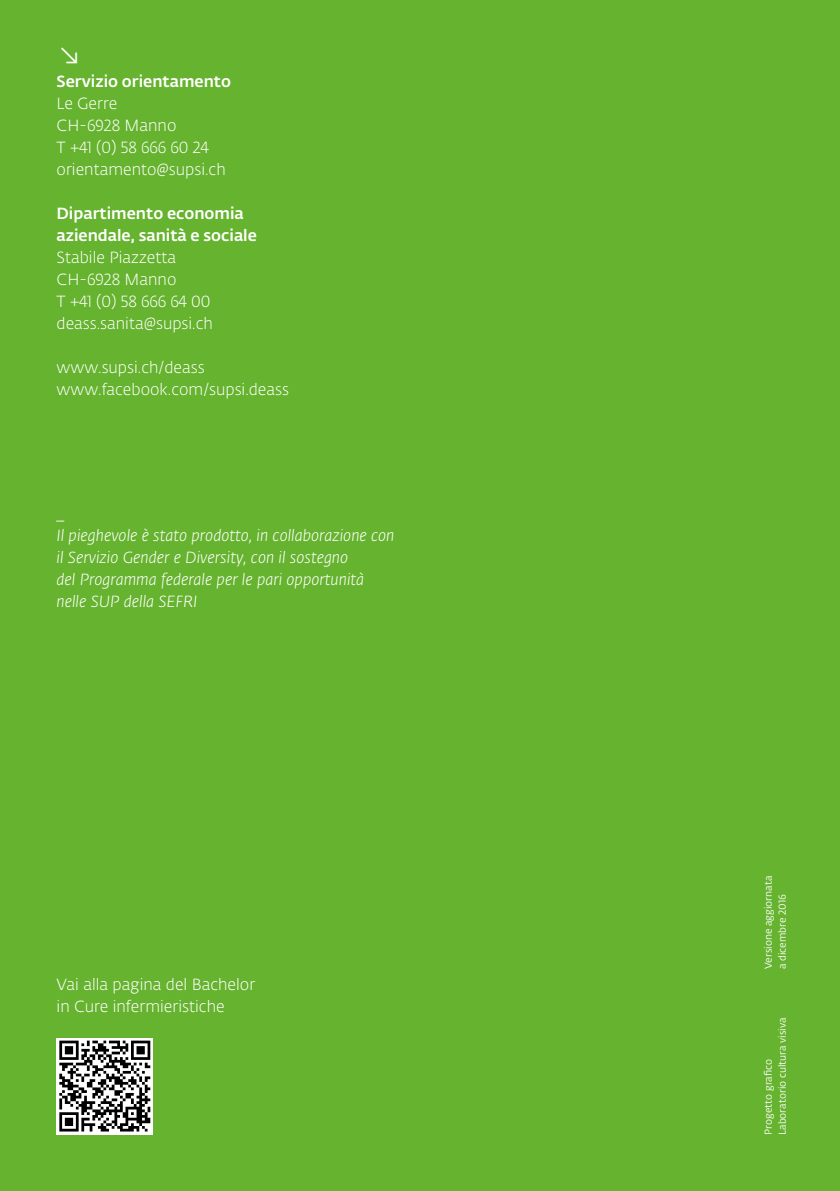
<style>
.page{position:relative;width:840px;height:1191px;background:#fff}
.page>*{position:absolute;margin:0;border:0;box-sizing:border-box;transform-origin:0 0}
.t1{font:300 34px "SUPSI Fedra Sans";color:#fff}
.t2{font:300 16px/22px "SUPSI Fedra Sans";color:#fff}
.t3{font:italic 300 16px/22px "SUPSI Fedra Sans";color:#fff}
.t4{font:500 16px/22px "SUPSI Fedra Sans";color:#fff}
.t5{font:10px/14px "SUPSI Fedra Sans";color:#fff}
</style>
<div class="page">
<div style="left:0;top:0;width:839px;height:1191px;background:#65b32e"></div>
<svg style="left:57px;top:1038px;width:96px;height:96px"></svg>
<svg style="left:59px;top:1040px;width:91px;height:91px;background:#848484"></svg>
<hr style="left:839px;top:421px;width:1px;height:770px;background:#d6d7db">
<h1 class="t1" style="left:57px;top:30px;width:27px">↘</h1>
<p class="t4" style="left:57px;top:69px;width:176px">Servizio orientamento</p>
<p class="t2" style="left:57px;top:92px;width:171px">Le Gerre<br>CH-6928 Manno<br>T +41 (0) 58 666 60 24 orientamento@supsi.ch</p>
<p class="t4" style="left:57px;top:201px;width:202px">Dipartimento economia aziendale, sanità e sociale</p>
<p class="t2" style="left:57px;top:246px;width:158px">Stabile Piazzetta<br>CH-6928 Manno<br>T +41 (0) 58 666 64 00 deass.sanita@supsi.ch</p>
<p class="t2" style="left:57px;top:356px;width:234px">www.supsi.ch/deass www.facebook.com/supsi.deass</p>
<p class="t3" style="left:57px;top:502px;width:339px">_<br>Il pieghevole è stato prodotto, in collaborazione con il Servizio Gender e Diversity, con il sostegno<br>del Programma federale per le pari opportunità nelle SUP della SEFRI</p>
<p class="t2" style="left:57px;top:973px;width:200px">Vai alla pagina del Bachelor in Cure infermieristiche</p>
<p class="t5" style="left:760px;top:969px;width:95px;rotate:-90deg">Versione aggiornata a dicembre 2016</p>
<p class="t5" style="left:760px;top:1135px;width:119px;rotate:-90deg">Progetto grafico<br>Laboratorio cultura visiva</p>
</div>
